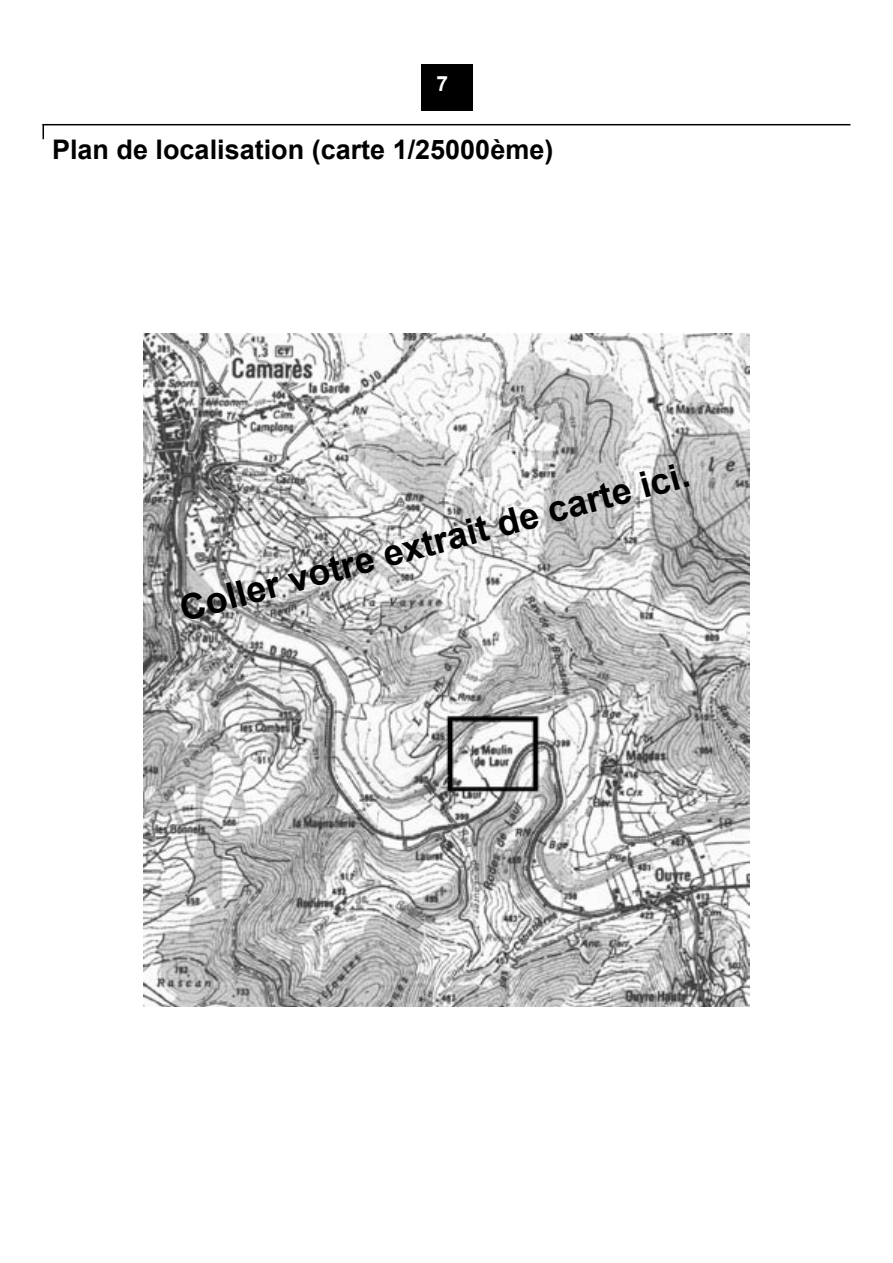
<style>
.page{position:relative;width:893px;height:1263px;background:#fff}
.page>*{position:absolute;margin:0;border:0;box-sizing:border-box;transform-origin:0 0}
.t1{font:700 36px "Arial";color:#000}
.t2{font:700 27px "Arial";color:#000}
.t3{font:700 21px "Arial";color:#fff}
</style>
<div class="page">
<div style="left:422px;top:64px;width:51px;height:47px;background:#000"></div>
<hr style="left:43px;top:124px;width:807px;height:1px;background:#000">
<svg style="left:43px;top:125px;width:1px;height:14px"></svg>
<img style="left:144px;top:333px;width:605px;height:674px">
<p class="t3" style="left:437px;top:72px;width:13px">7</p>
<p class="t2" style="left:52px;top:134px;width:503px">Plan de localisation (carte 1/25000ème)</p>
<p class="t1" style="left:175px;top:590px;width:528px;rotate:-15deg">Coller votre extrait de carte ici.</p>
</div>
